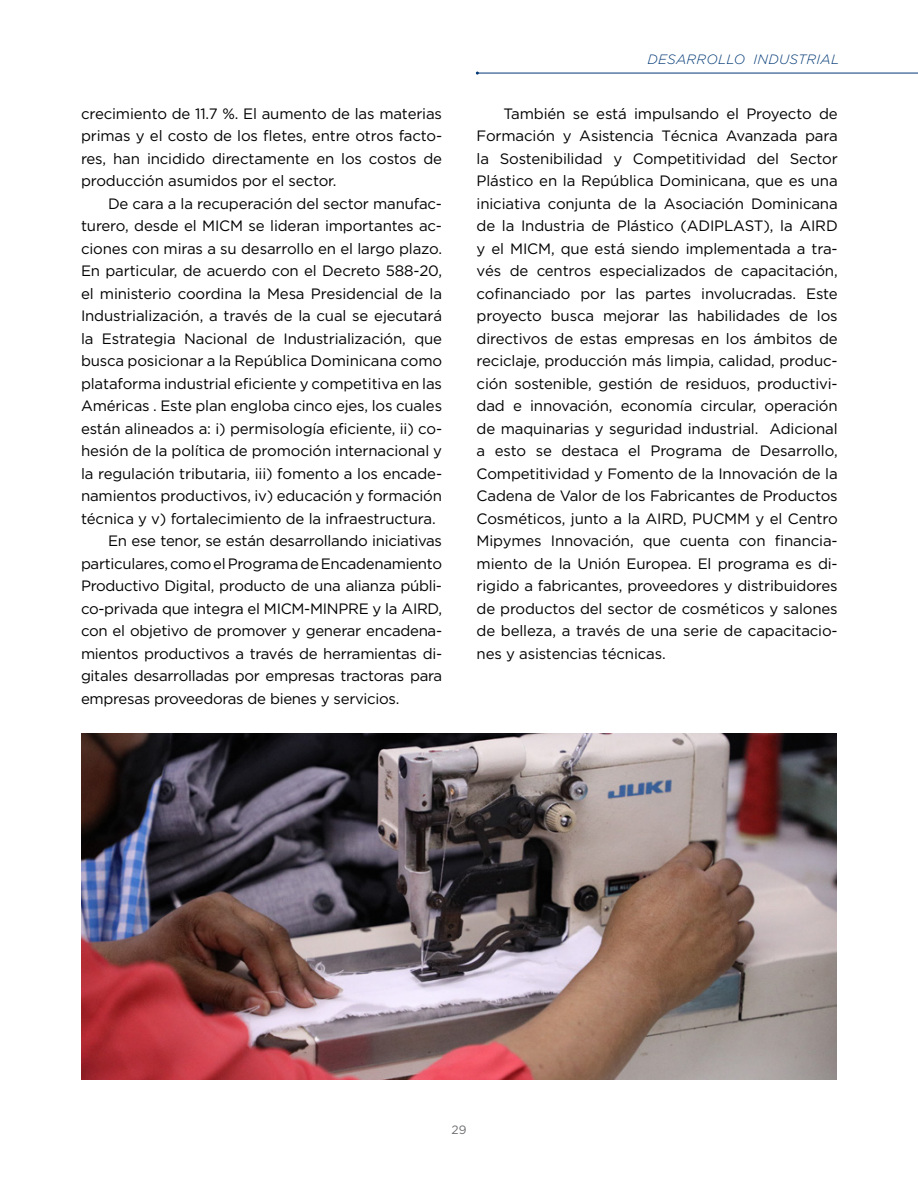
<style>
.page{position:relative;width:918px;height:1188px;background:#fff}
.page>*{position:absolute;margin:0;border:0;box-sizing:border-box;transform-origin:0 0}
.t1{font:15px/22.5px "Gotham Pro";letter-spacing:-.01em;color:#000;text-align:justify}
.t2{font:italic 300 13.5px "Gotham Pro";letter-spacing:.02em;color:#003875}
.t3{font:12px "Gotham Pro";color:#6d6e71}
</style>
<div class="page">
<hr style="left:477px;top:73px;width:441px;height:1px;background:#003876">
<img style="left:81px;top:733px;width:756px;height:347px">
<p class="t1" style="left:81px;top:102px;width:363px">crecimiento de 11.7 %. El aumento de las materias primas y el costo de los fletes, entre otros facto&shy;res, han incidido directamente en los costos de producción asumidos por el sector.</p>
<p class="t1" style="left:108px;top:192px;width:336px">De cara a la recuperación del sector manufac-</p>
<p class="t1" style="left:81px;top:215px;width:363px">turero, desde el MICM se lideran importantes ac-</p>
<p class="t1" style="left:81px;top:237px;width:363px">ciones con miras a su desarrollo en el largo plazo.</p>
<p class="t1" style="left:81px;top:260px;width:363px">En particular, de acuerdo con el Decreto 588-20,</p>
<p class="t1" style="left:81px;top:282px;width:363px">el ministerio coordina la Mesa Presidencial de la</p>
<p class="t1" style="left:81px;top:305px;width:363px">Industrialización, a través de la cual se ejecutará</p>
<p class="t1" style="left:81px;top:327px;width:363px">la Estrategia Nacional de Industrialización, que</p>
<p class="t1" style="left:81px;top:350px;width:363px">busca posicionar a la República Dominicana como</p>
<p class="t1" style="left:81px;top:372px;width:363px">plataforma industrial eficiente y competitiva en las</p>
<p class="t1" style="left:81px;top:395px;width:363px">Américas . Este plan engloba cinco ejes, los cuales</p>
<p class="t1" style="left:81px;top:417px;width:363px">están alineados a: i) permisología eficiente, ii) co-</p>
<p class="t1" style="left:81px;top:440px;width:363px">hesión de la política de promoción internacional y</p>
<p class="t1" style="left:81px;top:462px;width:363px">la regulación tributaria, iii) fomento a los encade-</p>
<p class="t1" style="left:81px;top:485px;width:363px">namientos productivos, iv) educación y formación</p>
<p class="t1" style="left:81px;top:507px;width:356px">técnica y v) fortalecimiento de la infraestructura.</p>
<p class="t1" style="left:108px;top:530px;width:336px">En ese tenor, se están desarrollando iniciativas</p>
<p class="t1" style="left:81px;top:552px;width:363px">particulares, como el Programa de Encadenamiento</p>
<p class="t1" style="left:81px;top:575px;width:363px">Productivo Digital, producto de una alianza públi-</p>
<p class="t1" style="left:81px;top:597px;width:363px">co-privada que integra el MICM-MINPRE y la AIRD,</p>
<p class="t1" style="left:81px;top:620px;width:363px">con el objetivo de promover y generar encadena-</p>
<p class="t1" style="left:81px;top:642px;width:363px">mientos productivos a través de herramientas di-</p>
<p class="t1" style="left:81px;top:665px;width:363px">gitales desarrolladas por empresas tractoras para</p>
<p class="t1" style="left:81px;top:687px;width:320px">empresas proveedoras de bienes y servicios.</p>
<p class="t2" style="left:648px;top:52px;width:40px">DESARR</p>
<p class="t2" style="left:706px;top:52px;width:52px">OLLO IND</p>
<p class="t2" style="left:779px;top:52px;width:36px">USTRIA</p>
<p class="t2" style="left:831px;top:52px;width:10px">L</p>
<p class="t1" style="left:477px;top:102px;width:363px;text-indent:27px">También se está impulsando el Proyecto de Formación y Asistencia Técnica Avanzada para la Sostenibilidad y Competitividad del Sector Plástico en la República Dominicana, que es una iniciativa conjunta de la Asociación Dominicana de la Industria de Plástico (ADIPLAST), la AIRD y el MICM, que está siendo implementada a tra&shy;vés de centros especializados de capacitación, cofinanciado por las partes involucradas. Este proyecto busca mejorar las habilidades de los directivos de estas empresas en los ámbitos de reciclaje, producción más limpia, calidad, produc&shy;ción sostenible, gestión de residuos, productivi&shy;dad e innovación, economía circular, operación de maquinarias y seguridad industrial. Adicional a esto se destaca el Programa de Desarrollo, Competitividad y Fomento de la Innovación de la Cadena de Valor de los Fabricantes de Productos Cosméticos, junto a la AIRD, PUCMM y el Centro Mipymes Innovación, que cuenta con financia&shy;miento de la Unión Europea. El programa es di&shy;rigido a fabricantes, proveedores y distribuidores de productos del sector de cosméticos y salones de belleza, a través de una serie de capacitacio&shy;nes y asistencias técnicas.</p>
<p class="t3" style="left:452px;top:1123px;width:16px">29</p>
</div>
